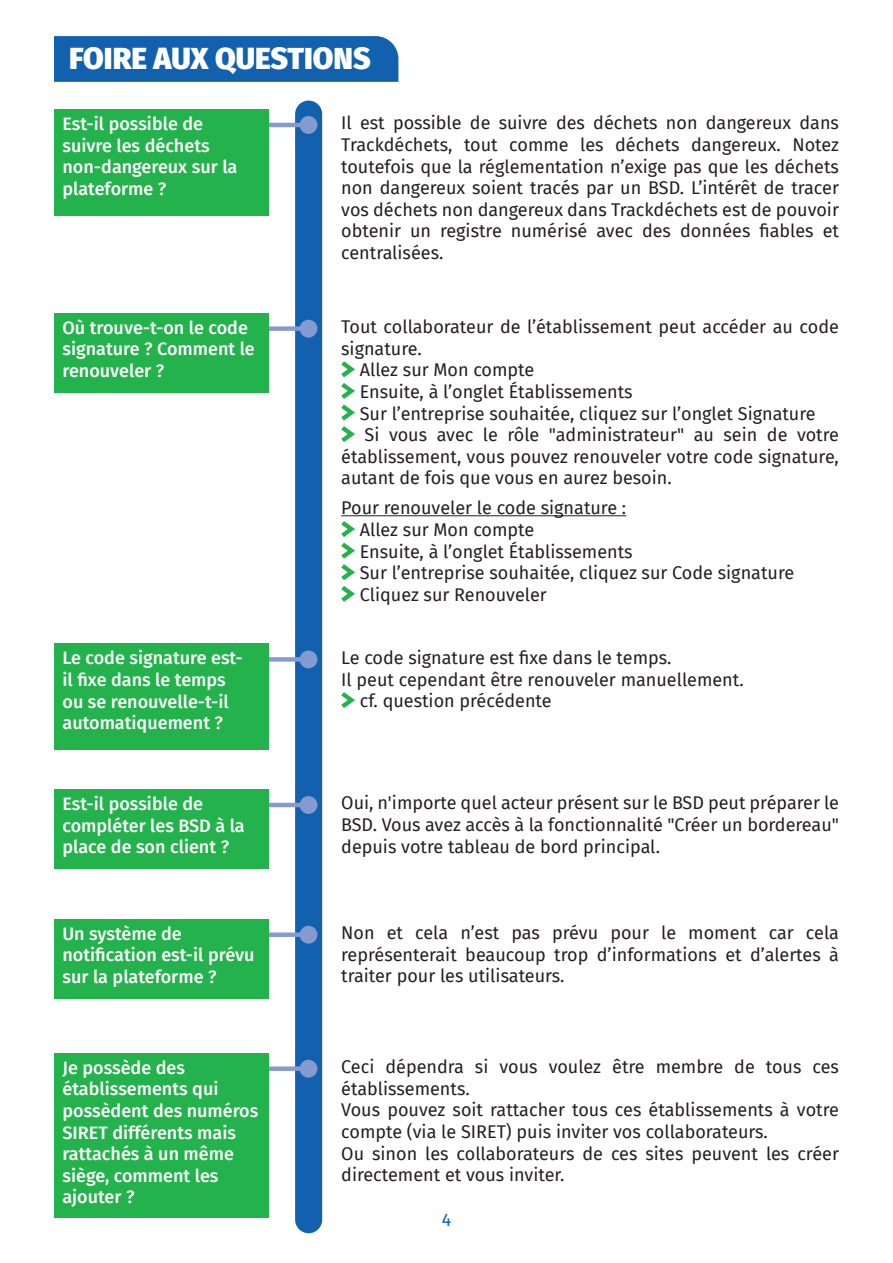
<style>
.page{position:relative;width:893px;height:1263px;background:#fff}
.page>*{position:absolute;margin:0;border:0;box-sizing:border-box;transform-origin:0 0}
.t1{font:900 30px "Fira Sans";color:#fff}
.t2{font:18px/21.6px "Fira Sans";color:#231f20;text-align:justify}
.t3{font:500 18px/21.6px "Fira Sans";color:#fff}
.t4{font:18px "Fira Sans";color:#1161af}
</style>
<div class="page">
<div style="left:295px;top:101px;width:27px;height:1132px;background:#1161af;border-radius:14px"></div>
<hr style="left:221px;top:123px;width:87px;height:4px;background:#859bcf">
<div style="left:300px;top:116px;width:17px;height:18px;background:#859bcf;border-radius:50%"></div>
<div style="left:54px;top:109px;width:215px;height:107px;background:#23b24b"></div>
<div style="left:221px;top:326px;width:87px;height:5px;background:#859bcf"></div>
<div style="left:300px;top:320px;width:17px;height:18px;background:#859bcf;border-radius:50%"></div>
<div style="left:54px;top:313px;width:215px;height:80px;background:#23b24b"></div>
<hr style="left:341px;top:515px;width:285px;height:1px;background:#231f20">
<svg style="left:341px;top:361px;width:14px;height:16px"></svg>
<svg style="left:341px;top:383px;width:14px;height:59px"></svg>
<svg style="left:341px;top:521px;width:14px;height:16px"></svg>
<svg style="left:341px;top:543px;width:14px;height:37px"></svg>
<svg style="left:341px;top:586px;width:14px;height:16px"></svg>
<div style="left:221px;top:657px;width:87px;height:5px;background:#859bcf"></div>
<div style="left:300px;top:650px;width:17px;height:18px;background:#859bcf;border-radius:50%"></div>
<div style="left:54px;top:643px;width:215px;height:107px;background:#23b24b"></div>
<svg style="left:341px;top:692px;width:14px;height:16px"></svg>
<hr style="left:221px;top:803px;width:87px;height:4px;background:#859bcf">
<div style="left:300px;top:796px;width:17px;height:18px;background:#859bcf;border-radius:50%"></div>
<div style="left:54px;top:789px;width:215px;height:80px;background:#23b24b"></div>
<div style="left:221px;top:932px;width:87px;height:5px;background:#859bcf"></div>
<div style="left:300px;top:926px;width:17px;height:18px;background:#859bcf;border-radius:50%"></div>
<div style="left:54px;top:919px;width:215px;height:80px;background:#23b24b"></div>
<div style="left:221px;top:1066px;width:87px;height:5px;background:#859bcf"></div>
<div style="left:300px;top:1060px;width:17px;height:17px;background:#859bcf;border-radius:50%"></div>
<div style="left:54px;top:1053px;width:215px;height:165px;background:#23b24b"></div>
<div style="left:54px;top:36px;width:344px;height:46px;background:#1161af"></div>
<p class="t1" style="left:69px;top:32px;width:303px">FOIRE AUX QUESTIONS</p>
<p class="t3" style="left:63px;top:112px;width:176px">Est-il possible de suivre les déchets non-dangereux sur la plateforme ?</p>
<p class="t3" style="left:63px;top:316px;width:194px">Où trouve-t-on le code signature ? Comment le renouveler ?</p>
<p class="t3" style="left:63px;top:646px;width:182px">Le code signature est&shy;il fixe dans le temps ou se renouvelle-t-il automatiquement ?</p>
<p class="t3" style="left:63px;top:792px;width:184px">Est-il possible de compléter les BSD à la place de son client ?</p>
<p class="t3" style="left:63px;top:922px;width:194px">Un système de notification est-il prévu sur la plateforme ?</p>
<p class="t3" style="left:63px;top:1056px;width:197px">Je possède des établissements qui possèdent des numéros<br>SIRET différents mais rattachés à un même siège, comment les ajouter ?</p>
<p class="t2" style="left:341px;top:112px;width:499px">Il est possible de suivre des déchets non dangereux dans Trackdéchets, tout comme les déchets dangereux. Notez toutefois que la réglementation n’exige pas que les déchets non dangereux soient tracés par un BSD. L’intérêt de tracer vos déchets non dangereux dans Trackdéchets est de pouvoir obtenir un registre numérisé avec des données fiables et centralisées.</p>
<p class="t2" style="left:341px;top:316px;width:499px">Tout collaborateur de l’établissement peut accéder au code signature.</p>
<p class="t2" style="left:360px;top:359px;width:176px">Allez sur Mon compte</p>
<p class="t2" style="left:360px;top:380px;width:274px">Ensuite, à l’onglet Établissements</p>
<p class="t2" style="left:360px;top:402px;width:457px">Sur l’entreprise souhaitée, cliquez sur l’onglet Signature</p>
<p class="t2" style="left:341px;top:424px;width:499px;text-indent:23px">Si vous avec le rôle "administrateur" au sein de votre établissement, vous pouvez renouveler votre code signature, autant de fois que vous en aurez besoin.</p>
<p class="t2" style="left:341px;top:497px;width:287px">Pour renouveler le code signature :</p>
<p class="t2" style="left:360px;top:518px;width:176px">Allez sur Mon compte</p>
<p class="t2" style="left:360px;top:540px;width:274px">Ensuite, à l’onglet Établissements</p>
<p class="t2" style="left:360px;top:562px;width:436px">Sur l’entreprise souhaitée, cliquez sur Code signature</p>
<p class="t2" style="left:360px;top:583px;width:188px">Cliquez sur Renouveler</p>
<p class="t2" style="left:341px;top:646px;width:332px">Le code signature est fixe dans le temps.</p>
<p class="t2" style="left:341px;top:668px;width:404px">Il peut cependant être renouveler manuellement.</p>
<p class="t2" style="left:360px;top:689px;width:193px">cf. question précédente</p>
<p class="t2" style="left:341px;top:792px;width:499px">Oui, n'importe quel acteur présent sur le BSD peut préparer le BSD. Vous avez accès à la fonctionnalité "Créer un bordereau" depuis votre tableau de bord principal.</p>
<p class="t2" style="left:341px;top:922px;width:499px">Non et cela n’est pas prévu pour le moment car cela représenterait beaucoup trop d’informations et d’alertes à traiter pour les utilisateurs.</p>
<p class="t2" style="left:341px;top:1055px;width:499px">Ceci dépendra si vous voulez être membre de tous ces établissements.</p>
<p class="t2" style="left:341px;top:1099px;width:499px">Vous pouvez soit rattacher tous ces établissements à votre compte (via le SIRET) puis inviter vos collaborateurs.</p>
<p class="t2" style="left:341px;top:1142px;width:499px">Ou sinon les collaborateurs de ces sites peuvent les créer directement et vous inviter.</p>
<p class="t4" style="left:442px;top:1206px;width:11px">4</p>
</div>
